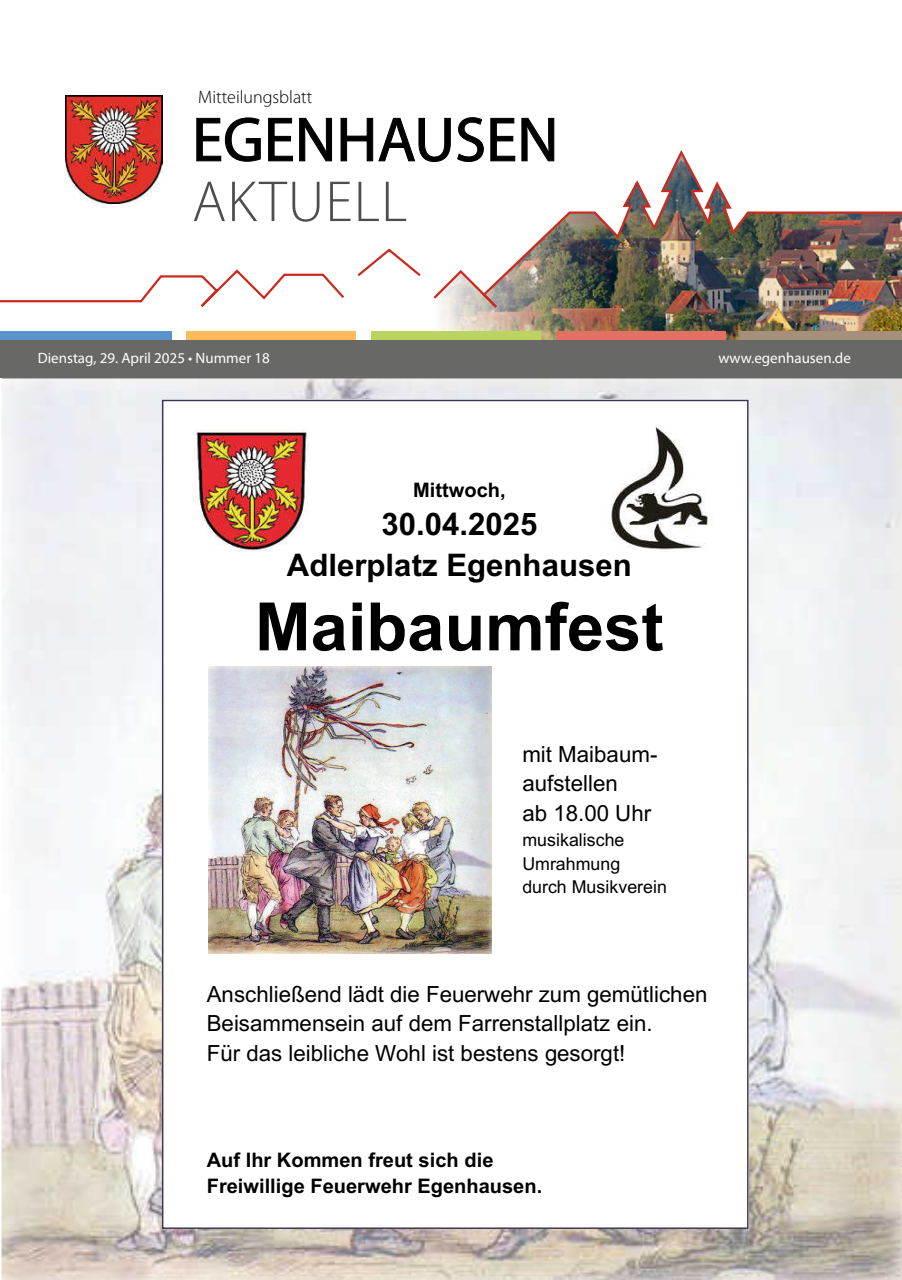
<style>
.page{position:relative;width:902px;height:1280px;background:#fff}
.page>*{position:absolute;margin:0;border:0;box-sizing:border-box;transform-origin:0 0}
.t1{font:700 66.75px "Arial";color:#000}
.t2{font:63px "Myriad Pro";color:#000}
.t3{font:300 58.35px "Myriad Pro";letter-spacing:.02em;color:#4e4e4d}
.t4{font:700 31.2px/41.1px "Arial";color:#000;text-align:center}
.t5{font:22.35px/29.4px "Arial";color:#000}
.t6{font:700 20.1px/26.5px "Arial";color:#000}
.t7{font:300 18px "Myriad Pro";color:#000}
.t8{font:17.7px/23.5px "Arial";color:#000}
.t9{font:15px "Myriad Pro";color:#fff}
</style>
<div class="page">
<svg style="left:196px;top:117px;width:65px;height:45px"></svg>
<svg style="left:268px;top:118px;width:25px;height:44px"></svg>
<svg style="left:299px;top:118px;width:33px;height:44px"></svg>
<svg style="left:340px;top:118px;width:111px;height:44px"></svg>
<svg style="left:458px;top:117px;width:26px;height:30px"></svg>
<svg style="left:490px;top:118px;width:25px;height:29px"></svg>
<svg style="left:521px;top:118px;width:33px;height:29px"></svg>
<img style="left:387px;top:152px;width:514px;height:188px">
<div style="left:0;top:340px;width:901px;height:38px;background:#686867"></div>
<svg style="left:0;top:269px;width:344px;height:38px"></svg>
<svg style="left:357px;top:247px;width:66px;height:31px"></svg>
<img style="left:431px;top:147px;width:470px;height:163px">
<div style="left:0;top:332px;width:172px;height:8px;background:#5994cc"></div>
<div style="left:186px;top:332px;width:170px;height:8px;background:#ffba5b"></div>
<div style="left:371px;top:332px;width:169px;height:8px;background:#bbd35f"></div>
<div style="left:555px;top:332px;width:170px;height:8px;background:#e47063"></div>
<div style="left:740px;top:332px;width:161px;height:8px;background:#a68f7b"></div>
<img style="left:65px;top:96px;width:97px;height:108px">
<img style="left:2px;top:378px;width:899px;height:902px">
<div style="left:162px;top:400px;width:586px;height:829px;background:#fff"></div>
<img style="left:194px;top:430px;width:115px;height:122px">
<img style="left:208px;top:666px;width:283px;height:287px">
<img style="left:611px;top:426px;width:100px;height:124px">
<p class="t7" style="left:198px;top:87px;width:116px">Mitteilungsblatt</p>
<h2 class="t2" style="left:192px;top:101px;width:368px">EGENHAUSEN</h2>
<h3 class="t3" style="left:192px;top:170px;width:217px">AKTUELL</h3>
<p class="t9" style="left:38px;top:349px;width:233px">Dienstag, 29. April 2025 • Nummer 18</p>
<p class="t9" style="left:718px;top:349px;width:134px">www.egenhausen.de</p>
<p class="t6" style="left:413px;top:477px;width:94px">Mittwoch,</p>
<h3 class="t4" style="left:287px;top:503px;width:346px">30.04.2025<br>Adlerplatz Egenhausen</h3>
<h1 class="t1" style="left:255px;top:580px;width:410px">Maibaumfest</h1>
<p class="t5" style="left:522px;top:739px;width:137px">mit Maibaum&shy;aufstellen<br>ab 18.00 Uhr</p>
<p class="t8" style="left:522px;top:828px;width:146px">musikalische<br>Umrahmung durch Musikverein</p>
<p class="t5" style="left:207px;top:979px;width:502px">Anschließend lädt die Feuerwehr zum gemütlichen<br>Beisammensein auf dem Farrenstallplatz ein.<br>Für das leibliche Wohl ist bestens gesorgt!</p>
<p class="t6" style="left:207px;top:1146px;width:337px">Auf Ihr Kommen freut sich die<br>Freiwillige Feuerwehr Egenhausen.</p>
</div>
